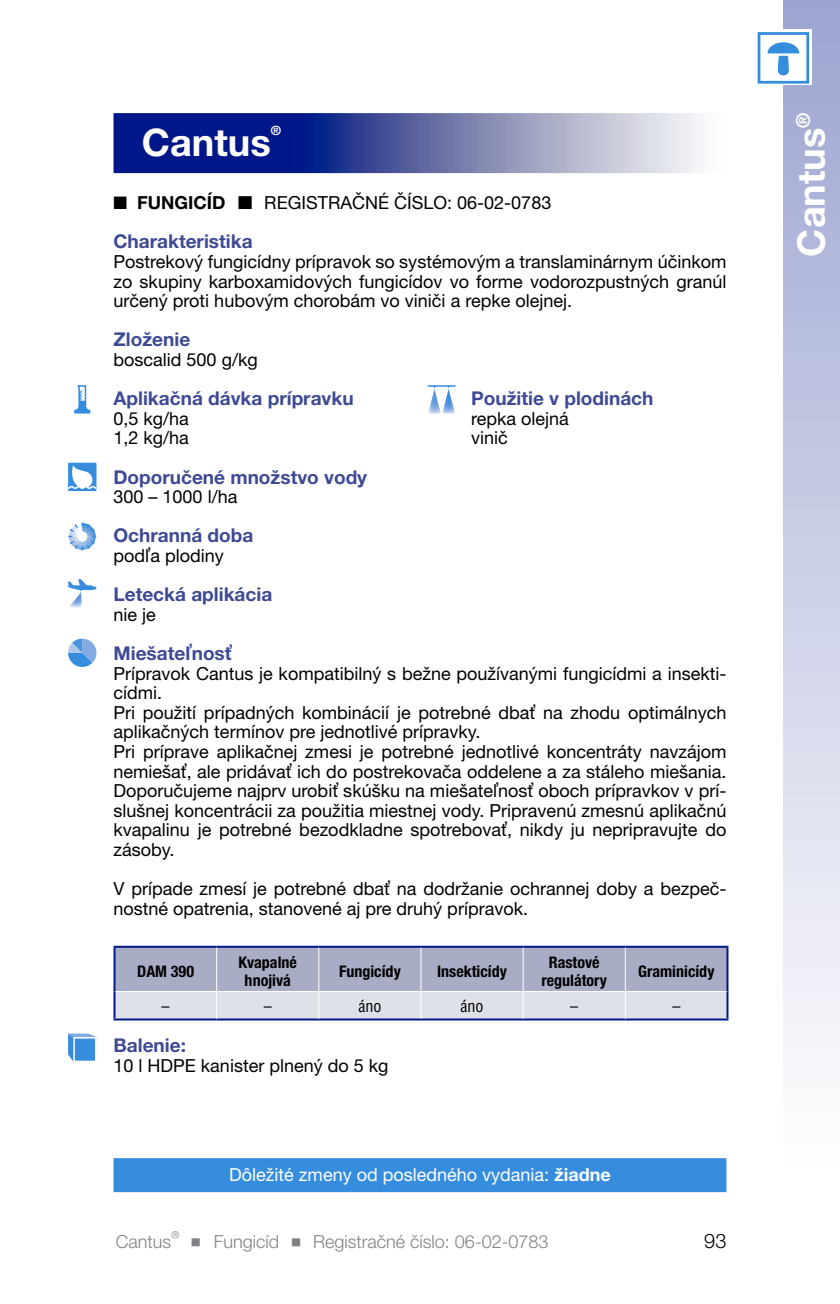
<style>
.page{position:relative;width:840px;height:1304px;background:#fff}
.page>*{position:absolute;margin:0;border:0;box-sizing:border-box;transform-origin:0 0}
.t1{font:700 38px "Helvetica Neue LT Pro";color:#fff}
.t2{font:700 38px "Helvetica Lucia Neue";color:#fff}
.t3{font:300 20px "Helvetica Lucia Neue";color:#000}
.t4{font:700 19px "Helvetica Lucia Neue";color:#3e4a94}
.t5{font:18px/19.6px "Helvetica Lucia Neue";color:#000}
.t6{font:300 18px "Helvetica Lucia Neue";color:#808285}
.t7{font:18px "Helvetica Lucia Neue";color:#fff}
.t8{font:700 condensed 16px/18px "Helvetica Lucia Neue";color:#000;text-align:center}
.t9{font:500 condensed 16px "Helvetica Lucia Neue";color:#000}
.t10{font:700 12.8px "Helvetica Lucia Neue";color:#fff}
.s1{font-weight:700}
</style>
<div class="page">
<div style="left:782px;top:0;width:57px;height:1196px;background:linear-gradient(to bottom,#9ca4d1,#fff)"></div>
<svg style="left:782px;top:30px;width:29px;height:55px"></svg>
<div style="left:758px;top:34px;width:49px;height:48px;background:#fff"></div>
<div style="left:757px;top:32px;width:51px;height:52px;border:3px solid #368ddd"></div>
<svg style="left:767px;top:42px;width:31px;height:33px"></svg>
<svg style="left:113px;top:113px;width:590px;height:60px;background:#5c69aa"></svg>
<div style="left:113px;top:1158px;width:613px;height:34px;background:#368ddd"></div>
<hr style="left:113px;top:946px;width:103px;height:2px;background:#001789">
<hr style="left:113px;top:948px;width:2px;height:43px;background:#001789">
<hr style="left:216px;top:946px;width:102px;height:2px;background:#001789">
<hr style="left:318px;top:946px;width:103px;height:2px;background:#001789">
<hr style="left:421px;top:946px;width:102px;height:2px;background:#001789">
<hr style="left:523px;top:946px;width:102px;height:2px;background:#001789">
<hr style="left:625px;top:946px;width:103px;height:2px;background:#001789">
<hr style="left:726px;top:948px;width:2px;height:43px;background:#001789">
<hr style="left:113px;top:991px;width:2px;height:27px;background:#001789">
<hr style="left:726px;top:991px;width:2px;height:27px;background:#001789">
<hr style="left:113px;top:1018px;width:103px;height:2px;background:#001789">
<hr style="left:216px;top:1018px;width:102px;height:2px;background:#001789">
<hr style="left:318px;top:1018px;width:103px;height:2px;background:#001789">
<hr style="left:421px;top:1018px;width:102px;height:2px;background:#001789">
<hr style="left:523px;top:1018px;width:102px;height:2px;background:#001789">
<hr style="left:625px;top:1018px;width:103px;height:2px;background:#001789">
<svg style="left:114px;top:947px;width:613px;height:72px;background:#babdd2"></svg>
<svg style="left:68px;top:522px;width:28px;height:29px"></svg>
<img style="left:69px;top:592px;width:13px;height:15px">
<svg style="left:68px;top:579px;width:28px;height:12px"></svg>
<svg style="left:68px;top:639px;width:28px;height:28px"></svg>
<svg style="left:68px;top:1034px;width:28px;height:28px"></svg>
<svg style="left:74px;top:385px;width:16px;height:29px"></svg>
<div style="left:68px;top:463px;width:28px;height:28px;border:2px solid #368ddd"></div>
<svg style="left:68px;top:465px;width:28px;height:25px"></svg>
<img style="left:442px;top:389px;width:13px;height:25px">
<img style="left:428px;top:389px;width:12px;height:25px">
<hr style="left:427px;top:385px;width:28px;height:2px;background:#368ddd">
<h1 class="t2" style="left:142px;top:119px;width:130px">Cantus</h1>
<p class="t10" style="left:271px;top:123px;width:12px">®</p>
<p class="t5" style="left:113px;top:193px;width:439px">■ <span class="s1">FUNGICÍD</span> Ĭ REGISTRAČNÉ ČÍSLO: 06-02-0783</p>
<p class="t4" style="left:113px;top:230px;width:140px">Charakteristika</p>
<p class="t5" style="left:113px;top:251px;width:614px;text-align:justify">Postrekový fungicídny prípravok so systémovým a translaminárnym účinkom zo skupiny karboxamidových fungicídov vo forme vodorozpustných granúl určený proti hubovým chorobám vo viniči a repke olejnej.</p>
<p class="t4" style="left:113px;top:328px;width:78px">Zloženie</p>
<p class="t5" style="left:113px;top:349px;width:146px">boscalid 500 g/kg</p>
<p class="t4" style="left:113px;top:387px;width:241px">Aplikačná dávka prípravku</p>
<p class="t5" style="left:113px;top:408px;width:77px">0,5 kg/ha<br>1,2 kg/ha</p>
<p class="t4" style="left:113px;top:465px;width:255px">Doporučené množstvo vody</p>
<p class="t5" style="left:113px;top:487px;width:125px">300 – 1000 l/ha</p>
<p class="t4" style="left:113px;top:524px;width:141px">Ochranná doba</p>
<p class="t5" style="left:113px;top:545px;width:112px">podľa plodiny</p>
<p class="t4" style="left:113px;top:583px;width:160px">Letecká aplikácia</p>
<p class="t5" style="left:113px;top:604px;width:44px">nie je</p>
<p class="t4" style="left:113px;top:641px;width:120px">Miešateľnosť</p>
<p class="t5" style="left:113px;top:663px;width:614px">Prípravok Cantus je kompatibilný s bežne používanými fungicídmi a insekti&shy;cídmi.<br>Pri použití prípadných kombinácií je potrebné dbať na zhodu optimálnych aplikačných termínov pre jednotlivé prípravky.<br>Pri príprave aplikačnej zmesi je potrebné jednotlivé koncentráty navzájom nemiešať, ale pridávať ich do postrekovača oddelene a za stáleho miešania.<br>Doporučujeme najprv urobiť skúšku na miešateľnosť oboch prípravkov v prí&shy;slušnej koncentrácii za použitia miestnej vody. Pripravenú zmesnú aplikačnú kvapalinu je potrebné bezodkladne spotrebovať, nikdy ju nepripravujte do zásoby.</p>
<p class="t5" style="left:113px;top:879px;width:614px">V prípade zmesí je potrebné dbať na dodržanie ochrannej doby a bezpeč&shy;nostné opatrenia, stanovené aj pre druhý prípravok.</p>
<p class="t4" style="left:471px;top:386px;width:184px">Použitie v plodinách</p>
<p class="t5" style="left:471px;top:408px;width:99px">repka olejná vinič</p>
<p class="t8" style="left:137px;top:962px;width:58px">DAM 390</p>
<p class="t8" style="left:238px;top:953px;width:60px">Kvapalné hnojivá</p>
<p class="t8" style="left:339px;top:962px;width:63px">Fungicídy</p>
<p class="t8" style="left:437px;top:962px;width:71px">Insekticídy</p>
<p class="t8" style="left:541px;top:953px;width:67px">Rastové regulátory</p>
<p class="t8" style="left:638px;top:962px;width:78px">Graminicídy</p>
<p class="t9" style="left:161px;top:996px;width:9px">–</p>
<p class="t9" style="left:263px;top:996px;width:9px">–</p>
<p class="t9" style="left:358px;top:996px;width:25px">áno</p>
<p class="t9" style="left:460px;top:996px;width:25px">áno</p>
<p class="t9" style="left:570px;top:996px;width:9px">–</p>
<p class="t9" style="left:672px;top:996px;width:9px">–</p>
<p class="t4" style="left:113px;top:1033px;width:74px">Balenie:</p>
<p class="t5" style="left:113px;top:1055px;width:276px">10 l HDPE kanister plnený do 5 kg</p>
<p class="t7" style="left:229px;top:1163px;width:383px">Dôležité zmeny od posledného vydania: <span class="s1">žiadne</span></p>
<p class="t6" style="left:116px;top:1230px;width:434px">Cantus® Ĭ Fungicíd Ĭ Registračné číslo: 06-02-0783</p>
<p class="t3" style="left:703px;top:1228px;width:24px">93</p>
<h1 class="t1" style="left:786px;top:257px;width:145px;rotate:-90deg">Cantus®</h1>
</div>
